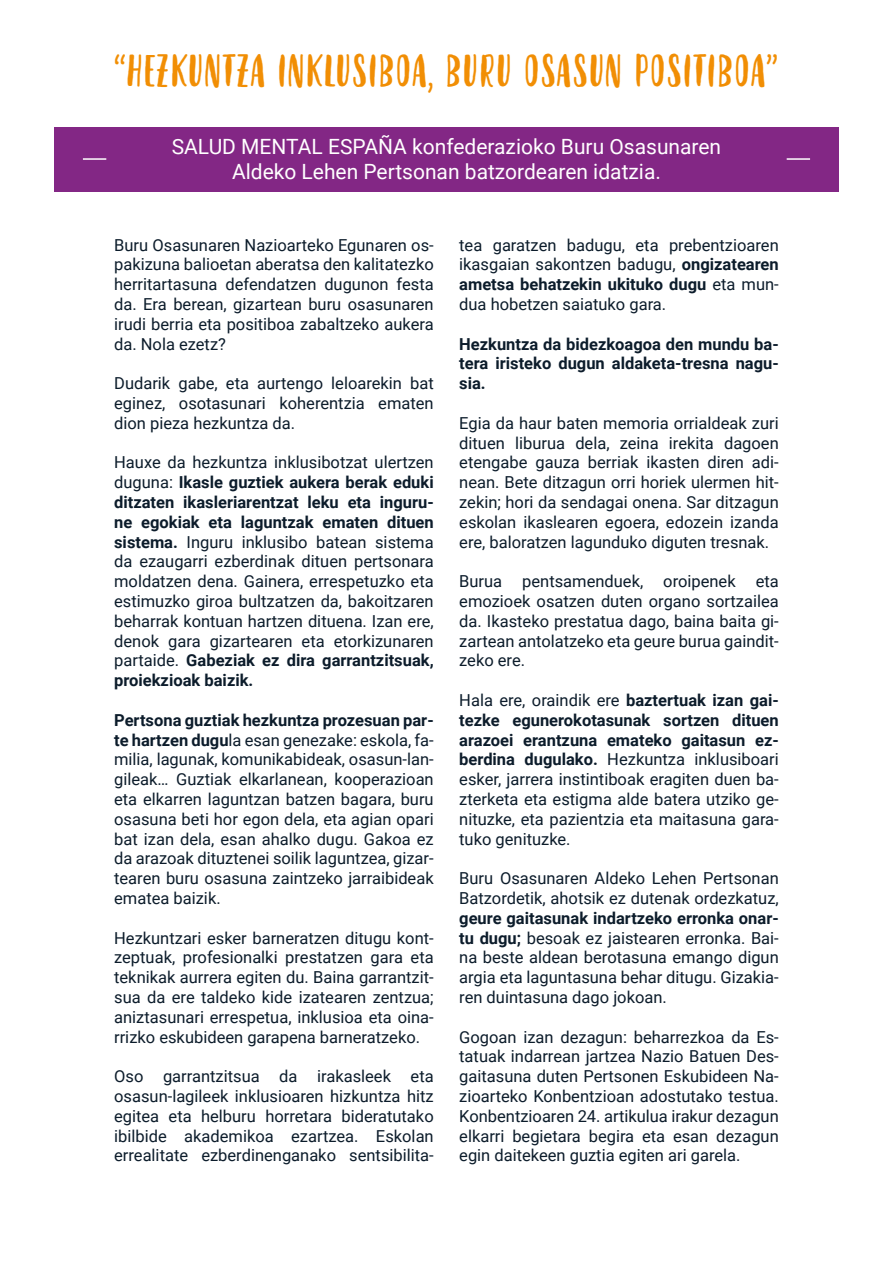
<style>
.page{position:relative;width:893px;height:1263px;background:#fff}
.page>*{position:absolute;margin:0;border:0;box-sizing:border-box;transform-origin:0 0}
.t1{font:44.85px "Molleat";color:#f18e04}
.t2{font:21px/25.2px "Roboto";color:#fff;text-align:center}
.t3{font:16.5px/19.8px "Roboto";color:#0c1c2b;text-align:justify}
.t4{font:700 16.5px/19.8px "Roboto";color:#0c1c2b;text-align:justify}
.s1{font-weight:700}
</style>
<div class="page">
<div style="left:54px;top:127px;width:785px;height:64px;background:#832785"></div>
<hr style="left:83px;top:158px;width:23px;height:2px;background:#fff">
<hr style="left:787px;top:158px;width:23px;height:2px;background:#fff">
<h1 class="t1" style="left:114px;top:45px;width:666px">“HEZKUNTZA INKLUSIBOA, BURU OSASUN POSITIBOA”</h1>
<p class="t2" style="left:172px;top:133px;width:551px">SALUD MENTAL ESPAÑA konfederazioko Buru Osasunaren<br>Aldeko Lehen Pertsonan batzordearen idatzia.</p>
<p class="t3" style="left:114px;top:234px;width:321px">Buru Osasunaren Nazioarteko Egunaren os&shy;pakizuna balioetan aberatsa den kalitatezko herritartasuna defendatzen dugunon festa da. Era berean, gizartean buru osasunaren irudi berria eta positiboa zabaltzeko aukera da. Nola ezetz?</p>
<p class="t3" style="left:114px;top:373px;width:321px">Dudarik gabe, eta aurtengo leloarekin bat eginez, osotasunari koherentzia ematen dion pieza hezkuntza da.</p>
<p class="t3" style="left:114px;top:452px;width:321px">Hauxe da hezkuntza inklusibotzat ulertzen duguna: <span class="s1">Ikasle guztiek aukera berak eduki ditzaten ikasleriarentzat leku eta inguru&shy;ne egokiak eta laguntzak ematen dituen sistema.</span> Inguru inklusibo batean sistema da ezaugarri ezberdinak dituen pertsonara moldatzen dena. Gainera, errespetuzko eta estimuzko giroa bultzatzen da, bakoitzaren beharrak kontuan hartzen dituena. Izan ere, denok gara gizartearen eta etorkizunaren partaide. <span class="s1">Gabeziak ez dira garrantzitsuak, proiekzioak baizik.</span></p>
<p class="t3" style="left:114px;top:709px;width:321px"><span class="s1">Pertsona guztiak hezkuntza prozesuan par&shy;te hartzen dugu</span>la esan genezake: eskola, fa&shy;milia, lagunak, komunikabideak, osasun-lan&shy;gileak… Guztiak elkarlanean, kooperazioan eta elkarren laguntzan batzen bagara, buru osasuna beti hor egon dela, eta agian opari bat izan dela, esan ahalko dugu. Gakoa ez da arazoak dituztenei soilik laguntzea, gizar&shy;tearen buru osasuna zaintzeko jarraibideak ematea baizik.</p>
<p class="t3" style="left:114px;top:927px;width:321px">Hezkuntzari esker barneratzen ditugu kont&shy;zeptuak, profesionalki prestatzen gara eta teknikak aurrera egiten du. Baina garrantzit&shy;sua da ere taldeko kide izatearen zentzua; aniztasunari errespetua, inklusioa eta oina&shy;rrizko eskubideen garapena barneratzeko.</p>
<p class="t3" style="left:114px;top:1066px;width:321px">Oso garrantzitsua da irakasleek eta osasun-lagileek inklusioaren hizkuntza hitz egitea eta helburu horretara bideratutako ibilbide akademikoa ezartzea. Eskolan errealitate ezberdinenganako sentsibilita-</p>
<p class="t3" style="left:459px;top:234px;width:321px">tea garatzen badugu, eta prebentzioaren ikasgaian sakontzen badugu, <span class="s1">ongizatearen ametsa behatzekin ukituko dugu</span> eta mun&shy;dua hobetzen saiatuko gara.</p>
<p class="t4" style="left:459px;top:333px;width:321px">Hezkuntza da bidezkoagoa den mundu ba&shy;tera iristeko dugun aldaketa-tresna nagu&shy;sia.</p>
<p class="t3" style="left:459px;top:412px;width:321px">Egia da haur baten memoria orrialdeak zuri dituen liburua dela, zeina irekita dagoen etengabe gauza berriak ikasten diren adi&shy;nean. Bete ditzagun orri horiek ulermen hit&shy;zekin; hori da sendagai onena. Sar ditzagun eskolan ikaslearen egoera, edozein izanda ere, baloratzen lagunduko diguten tresnak.</p>
<p class="t3" style="left:459px;top:571px;width:321px">Burua pentsamenduek, oroipenek eta emozioek osatzen duten organo sortzailea da. Ikasteko prestatua dago, baina baita gi&shy;zartean antolatzeko eta geure burua gaindit&shy;zeko ere.</p>
<p class="t3" style="left:459px;top:690px;width:321px">Hala ere, oraindik ere <span class="s1">baztertuak izan gai&shy;tezke egunerokotasunak sortzen dituen arazoei erantzuna emateko gaitasun ez&shy;berdina dugulako.</span> Hezkuntza inklusiboari esker, jarrera instintiboak eragiten duen ba&shy;zterketa eta estigma alde batera utziko ge&shy;nituzke, eta pazientzia eta maitasuna gara&shy;tuko genituzke.</p>
<p class="t3" style="left:459px;top:868px;width:321px">Buru Osasunaren Aldeko Lehen Pertsonan<br>Batzordetik, ahotsik ez dutenak ordezkatuz,</p>
<p class="t3" style="left:459px;top:907px;width:321px"><span class="s1">geure gaitasunak indartzeko erronka onar&shy;tu dugu;</span> besoak ez jaistearen erronka. Bai&shy;na beste aldean berotasuna emango digun argia eta laguntasuna behar ditugu. Gizakia&shy;ren duintasuna dago jokoan.</p>
<p class="t3" style="left:459px;top:1026px;width:321px">Gogoan izan dezagun: beharrezkoa da Es&shy;tatuak indarrean jartzea Nazio Batuen Des&shy;gaitasuna duten Pertsonen Eskubideen Na&shy;zioarteko Konbentzioan adostutako testua.<br>Konbentzioaren 24. artikulua irakur dezagun elkarri begietara begira eta esan dezagun egin daitekeen guztia egiten ari garela.</p>
</div>
